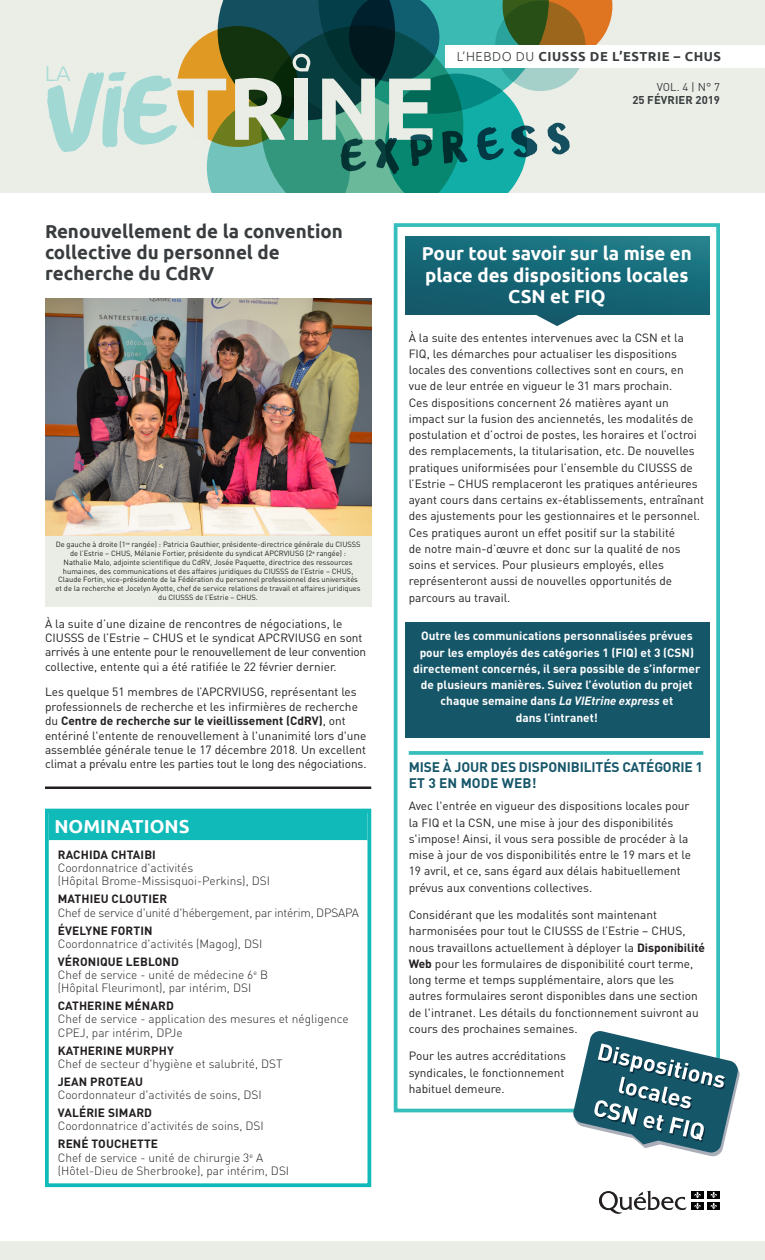
<style>
.page{position:relative;width:765px;height:1260px;background:#fff}
.page>*{position:absolute;margin:0;border:0;box-sizing:border-box;transform-origin:0 0}
.t1{font:300 21.5px "Ubuntu";color:rgb(153 214 210/.9);scale:1.05 1}
.Titre__ajouter_coule{font:700 18.75px/21.2px "Ubuntu";color:#fff;text-align:center}
.Titre__ajouter_coule-2{font:700 18.75px/21.2px "Ubuntu";color:#393d3f}
.t2{font:700 13.75px/16.5px "DIN Pro";letter-spacing:-.01em;color:#165669}
.t3{font:700 13px "Ubuntu";letter-spacing:.045em;color:#393d3f}
.Texte_courant_9_5_13{font:11.88px/16.2px "DIN Pro";color:#231f20}
.t4{font:300 11.88px/13.1px "DIN Pro";color:#231f20}
.Texte_courant_9_5_13-2{font:700 11.88px/16.2px "DIN Pro";color:#fff;text-align:center}
.t5{font:700 11.88px "DIN Pro";letter-spacing:.01em;color:#231f20}
.t6{font:300 11.88px "DIN Pro";letter-spacing:-.02em;color:#231f20}
.t7{font:700 11.25px "DIN Pro";letter-spacing:.01em;color:#393d3f}
.t8{font:11.25px "DIN Pro";color:#393d3f}
.Texte_courant_9_5_13-3{font:7.5px/8.8px "DIN Pro";color:#231f20;text-align:center}
.s1{font-weight:300}
.s2{font-weight:700}
.s3{font-family:"DIN Bold Italic Alt";font-weight:400}
</style>
<div class="page">
<svg style="left:536px;top:315px;width:42px;height:11px"></svg>
<div style="left:405px;top:237px;width:304px;height:78px;background:linear-gradient(to bottom,#1c7784,#125a6c)"></div>
<div style="left:405px;top:623px;width:304px;height:115px;background:#165669"></div>
<hr style="left:45px;top:786px;width:326px;height:3px;background:#231f20">
<svg style="left:409px;top:751px;width:294px;height:4px"></svg>
<div style="left:394px;top:223px;width:326px;height:889px;border:4px solid #36bebc"></div>
<div style="left:45px;top:535px;width:326px;height:72px;background:#e9ede5"></div>
<div style="left:49px;top:810px;width:319px;height:30px;background:#10bab9"></div>
<div style="left:45px;top:809px;width:326px;height:378px;border:4px solid #10bab9"></div>
<svg style="left:572px;top:1031px;width:168px;height:126px"></svg>
<img style="left:45px;top:299px;width:326px;height:236px">
<div style="left:0;top:1241px;width:765px;height:19px;background:#e9ede5"></div>
<div style="left:0;top:0;width:765px;height:193px;background:#e9ede5"></div>
<svg style="left:47px;top:0;width:565px;height:193px"></svg>
<div style="left:445px;top:45px;width:320px;height:22px;background:#fff"></div>
<svg style="left:599px;top:1191px;width:88px;height:23px"></svg>
<div style="left:691px;top:1191px;width:13px;height:8px;background:#000001"></div>
<div style="left:707px;top:1191px;width:13px;height:8px;background:#000001"></div>
<div style="left:691px;top:1202px;width:13px;height:8px;background:#000001"></div>
<svg style="left:694px;top:1191px;width:7px;height:18px"></svg>
<div style="left:707px;top:1202px;width:13px;height:8px;background:#000001"></div>
<svg style="left:710px;top:1191px;width:7px;height:18px"></svg>
<h1 class="t1" style="left:44px;top:60px;width:27px">LA</h1>
<p class="t3" style="left:457px;top:48px;width:266px"><span class="s1">L’HEBDO DU</span> CIUSSS DE L’ESTRIE – CHUS</p>
<p class="t8" style="left:657px;top:79px;width:65px">VOL. 4 | N° 7</p>
<p class="t7" style="left:632px;top:93px;width:89px">25 FÉVRIER 2019</p>
<p class="Titre__ajouter_coule-2" style="left:45px;top:220px;width:300px">Renouvellement de la convention collective du personnel de recherche du CdRV</p>
<p class="Texte_courant_9_5_13-3" style="left:56px;top:540px;width:306px">De gauche à droite (1<sup>re</sup> rangée) : Patricia Gauthier, présidente-directrice générale du CIUSSS de l’Estrie – CHUS, Mélanie Fortier, présidente du syndicat APCRVIUSG (2<sup>e</sup> rangée) :<br>Nathalie Malo, adjointe scientifique du CdRV, Josée Paquette, directrice des ressources humaines, des communications et des affaires juridiques du CIUSSS de l’Estrie – CHUS, Claude Fortin, vice-présidente de la Fédération du personnel professionnel des universités et de la recherche et Jocelyn Ayotte, chef de service relations de travail et affaires juridiques du CIUSSS de l’Estrie – CHUS.</p>
<p class="Texte_courant_9_5_13" style="left:45px;top:616px;width:323px;line-height:14.4px">À la suite d’une dizaine de rencontres de négociations, le CIUSSS de l’Estrie – CHUS et le syndicat APCRVIUSG en sont arrivés à une entente pour le renouvellement de leur convention collective, entente qui a été ratifiée le 22 février dernier.</p>
<p class="Texte_courant_9_5_13" style="left:45px;top:685px;width:323px;line-height:14.4px">Les quelque 51 membres de l’APCRVIUSG, représentant les professionnels de recherche et les infirmières de recherche du <span class="s2">Centre de recherche sur le vieillissement (CdRV)</span>, ont entériné l'entente de renouvellement à l'unanimité lors d'une assemblée générale tenue le 17 décembre 2018. Un excellent climat a prévalu entre les parties tout le long des négociations.</p>
<p class="Titre__ajouter_coule" style="left:54px;top:815px;width:137px">NOMINATIONS</p>
<p class="t5" style="left:58px;top:847px;width:100px">RACHIDA CHTAIBI</p>
<p class="t4" style="left:58px;top:861px;width:214px">Coordonnatrice d'activités<br>(Hôpital Brome-Missisquoi-Perkins), DSI</p>
<p class="t5" style="left:58px;top:891px;width:111px">MATHIEU CLOUTIER</p>
<p class="t6" style="left:58px;top:904px;width:303px">Chef de service d'unité d'hébergement, par intérim, DPSAPA</p>
<p class="t5" style="left:58px;top:922px;width:96px">ÉVELYNE FORTIN</p>
<p class="t4" style="left:58px;top:936px;width:206px">Coordonnatrice d'activités (Magog), DSI</p>
<p class="t5" style="left:58px;top:954px;width:123px">VÉRONIQUE LEBLOND</p>
<p class="t4" style="left:58px;top:968px;width:212px">Chef de service - unité de médecine 6<sup>e</sup> B (Hôpital Fleurimont), par intérim, DSI</p>
<p class="t5" style="left:58px;top:998px;width:118px">CATHERINE MÉNARD</p>
<p class="t4" style="left:58px;top:1012px;width:292px">Chef de service - application des mesures et négligence<br>CPEJ, par intérim, DPJe</p>
<p class="t5" style="left:58px;top:1042px;width:118px">KATHERINE MURPHY</p>
<p class="t4" style="left:58px;top:1056px;width:226px">Chef de secteur d'hygiène et salubrité, DST</p>
<p class="t5" style="left:58px;top:1074px;width:87px">JEAN PROTEAU</p>
<p class="t4" style="left:58px;top:1088px;width:206px">Coordonnateur d'activités de soins, DSI</p>
<p class="t5" style="left:58px;top:1105px;width:96px">VALÉRIE SIMARD</p>
<p class="t4" style="left:58px;top:1119px;width:208px">Coordonnatrice d'activités de soins, DSI</p>
<p class="t5" style="left:58px;top:1136px;width:102px">RENÉ TOUCHETTE</p>
<p class="t4" style="left:58px;top:1150px;width:233px">Chef de service - unité de chirurgie 3<sup>e</sup> A (Hôtel-Dieu de Sherbrooke), par intérim, DSI</p>
<p class="Titre__ajouter_coule" style="left:422px;top:243px;width:272px">Pour tout savoir sur la mise en place des dispositions locales<br>CSN et FIQ</p>
<p class="Texte_courant_9_5_13" style="left:409px;top:329px;width:297px">À la suite des ententes intervenues avec la CSN et la FIQ, les démarches pour actualiser les dispositions locales des conventions collectives sont en cours, en vue de leur entrée en vigueur le 31 mars prochain.<br>Ces dispositions concernent 26 matières ayant un impact sur la fusion des anciennetés, les modalités de postulation et d’octroi de postes, les horaires et l’octroi des remplacements, la titularisation, etc. De nouvelles pratiques uniformisées pour l’ensemble du CIUSSS de l’Estrie – CHUS remplaceront les pratiques antérieures ayant cours dans certains ex-établissements, entraînant des ajustements pour les gestionnaires et le personnel.<br>Ces pratiques auront un effet positif sur la stabilité<br>de notre main-d’œuvre et donc sur la qualité de nos soins et services. Pour plusieurs employés, elles représenteront aussi de nouvelles opportunités de parcours au travail.</p>
<p class="Texte_courant_9_5_13-2" style="left:413px;top:628px;width:289px">Outre les communications personnalisées prévues pour les employés des catégories 1 (FIQ) et 3 (CSN) directement concernés, il sera possible de s’informer de plusieurs manières. Suivez l’évolution du projet chaque semaine dans <span class="s3">La VIEtrine express</span> et<br>dans l’intranet!</p>
<p class="t2" style="left:409px;top:758px;width:296px">MISE À JOUR DES DISPONIBILITÉS CATÉGORIE 1<br>ET 3 EN MODE WEB!</p>
<p class="Texte_courant_9_5_13" style="left:409px;top:797px;width:284px">Avec l'entrée en vigueur des dispositions locales pour la FIQ et la CSN, une mise à jour des disponibilités s'impose! Ainsi, il vous sera possible de procéder à la mise à jour de vos disponibilités entre le 19 mars et le 19 avril, et ce, sans égard aux délais habituellement prévus aux conventions collectives.</p>
<p class="Texte_courant_9_5_13" style="left:409px;top:906px;width:298px">Considérant que les modalités sont maintenant harmonisées pour tout le CIUSSS de l’Estrie – CHUS, nous travaillons actuellement à déployer la <span class="s2">Disponibilité Web</span> pour les formulaires de disponibilité court terme, long terme et temps supplémentaire, alors que les autres formulaires seront disponibles dans une section de l'intranet. Les détails du fonctionnement suivront au cours des prochaines semaines.</p>
<p class="Texte_courant_9_5_13" style="left:409px;top:1047px;width:159px">Pour les autres accréditations syndicales, le fonctionnement habituel demeure.</p>
</div>
